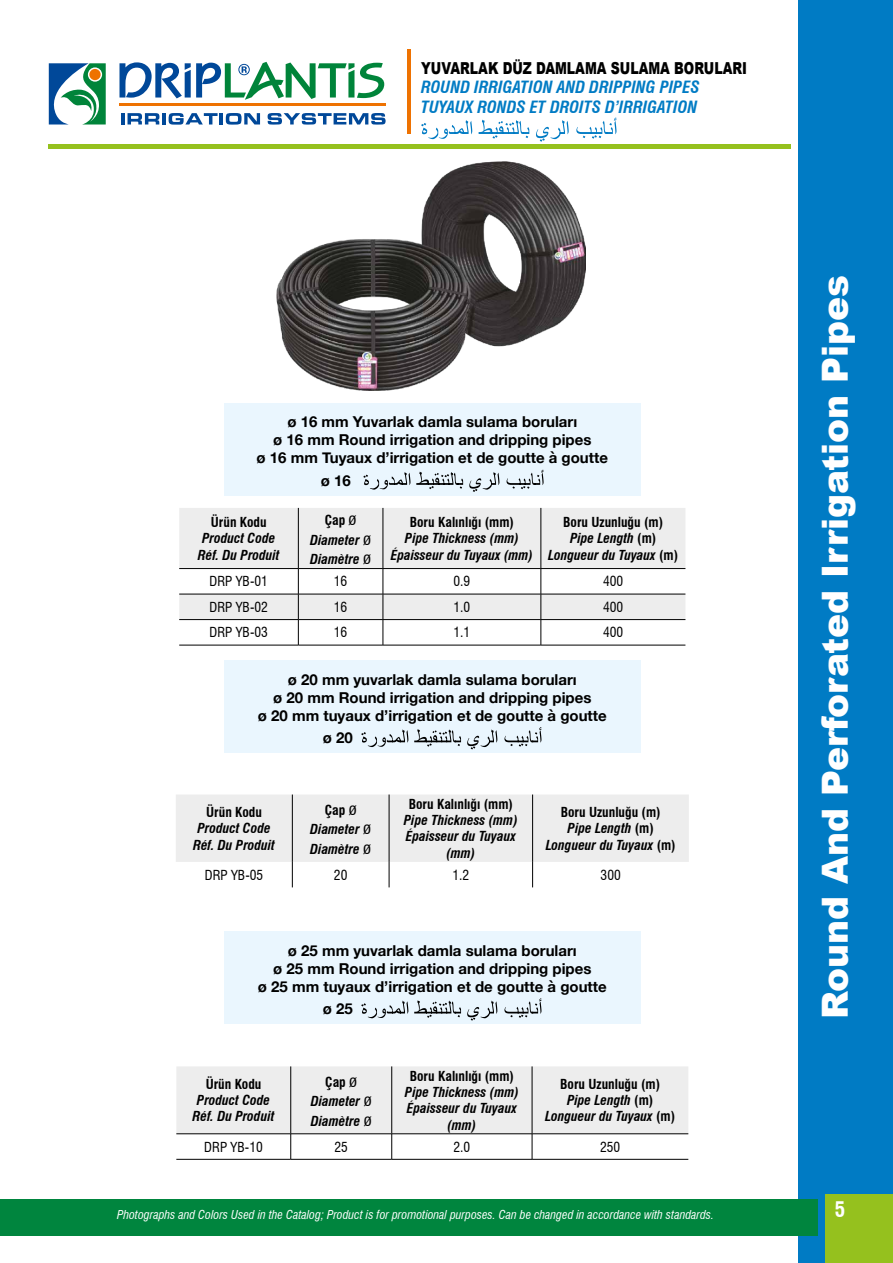
<style>
.page{position:relative;width:893px;height:1263px;background:#fff}
.page>*{position:absolute;margin:0;border:0;box-sizing:border-box;transform-origin:0 0}
.t1{font:900 36px "Arial";color:#fff}
.t2{font:700 condensed 21px "Swiss 721 BT";color:#fff}
.t3{font:italic 700 condensed 16.5px/19.8px "Swiss 721 BT";color:#007bc4}
.t4{font:900 16.5px "Arial";color:#000;scale:.76 1}
.t5{font:700 15px/18px "Helvetica Neue";color:#000;text-align:center}
.t6{font:italic 700 condensed 13.5px/16.2px "Swiss 721 BT";color:#000;text-align:center}
.t7{font:condensed 13.5px "Swiss 721 BT";color:#000}
.t8{font:700 condensed 13.5px "Swiss 721 BT";color:#000}
.t9{font:italic condensed 12px "Swiss 721 BT";color:#fff}
.s1{font-style:normal}
.s2{font-weight:400;font-style:normal;font-size:16.5px}
</style>
<div class="page">
<div style="left:798px;top:0;width:95px;height:1263px;background:#007bc4"></div>
<div style="left:825px;top:1194px;width:68px;height:69px;background:#95c11e"></div>
<div style="left:0;top:1199px;width:817px;height:36px;background:#00853e"></div>
<svg style="left:48px;top:63px;width:58px;height:61px"></svg>
<svg style="left:88px;top:67px;width:14px;height:15px"></svg>
<div style="left:89px;top:69px;width:12px;height:11px;background:#ee7201;border-radius:50%"></div>
<hr style="left:119px;top:103px;width:267px;height:3px;background:#ee7201">
<hr style="left:121px;top:113px;width:4px;height:11px;background:#004899">
<svg style="left:128px;top:113px;width:31px;height:11px"></svg>
<hr style="left:162px;top:113px;width:4px;height:11px;background:#004899">
<svg style="left:169px;top:113px;width:91px;height:12px"></svg>
<svg style="left:268px;top:113px;width:118px;height:12px"></svg>
<svg style="left:119px;top:62px;width:265px;height:38px"></svg>
<hr style="left:408px;top:49px;width:3px;height:84px;background:#ee7201">
<hr style="left:49px;top:144px;width:742px;height:4px;background:#95c11e">
<svg style="left:576px;top:118px;width:41px;height:21px"></svg>
<svg style="left:536px;top:120px;width:33px;height:22px"></svg>
<svg style="left:479px;top:120px;width:50px;height:19px"></svg>
<svg style="left:421px;top:120px;width:51px;height:19px"></svg>
<div style="left:224px;top:403px;width:416px;height:92px;background:#eaf6fe"></div>
<div style="left:224px;top:660px;width:416px;height:93px;background:#eaf6fe"></div>
<div style="left:224px;top:931px;width:416px;height:93px;background:#eaf6fe"></div>
<svg style="left:179px;top:508px;width:506px;height:111px;fill:#ededed"></svg>
<hr style="left:179px;top:568px;width:119px;height:1px;background:#000">
<hr style="left:179px;top:594px;width:119px;height:1px;background:#000">
<hr style="left:179px;top:619px;width:119px;height:1px;background:#000">
<svg style="left:298px;top:569px;width:1px;height:76px"></svg>
<hr style="left:179px;top:645px;width:119px;height:1px;background:#000">
<hr style="left:298px;top:568px;width:85px;height:1px;background:#000">
<hr style="left:383px;top:568px;width:158px;height:1px;background:#000">
<hr style="left:541px;top:568px;width:144px;height:1px;background:#000">
<hr style="left:298px;top:594px;width:85px;height:1px;background:#000">
<hr style="left:383px;top:594px;width:158px;height:1px;background:#000">
<hr style="left:541px;top:594px;width:144px;height:1px;background:#000">
<hr style="left:298px;top:619px;width:85px;height:1px;background:#000">
<hr style="left:383px;top:619px;width:158px;height:1px;background:#000">
<svg style="left:383px;top:569px;width:1px;height:76px"></svg>
<hr style="left:541px;top:619px;width:144px;height:1px;background:#000">
<svg style="left:541px;top:569px;width:1px;height:76px"></svg>
<hr style="left:298px;top:645px;width:85px;height:1px;background:#000">
<hr style="left:383px;top:645px;width:158px;height:1px;background:#000">
<hr style="left:541px;top:645px;width:144px;height:1px;background:#000">
<hr style="left:298px;top:508px;width:1px;height:60px;background:#000">
<hr style="left:383px;top:508px;width:1px;height:60px;background:#000">
<hr style="left:541px;top:508px;width:1px;height:60px;background:#000">
<svg style="left:176px;top:1066px;width:512px;height:93px"></svg>
<hr style="left:176px;top:1159px;width:115px;height:1px;background:#000">
<hr style="left:291px;top:1159px;width:101px;height:1px;background:#000">
<hr style="left:392px;top:1159px;width:140px;height:1px;background:#000">
<hr style="left:532px;top:1159px;width:156px;height:1px;background:#000">
<svg style="left:176px;top:794px;width:513px;height:93px"></svg>
<svg style="left:507px;top:470px;width:37px;height:19px"></svg>
<svg style="left:469px;top:472px;width:30px;height:20px"></svg>
<svg style="left:416px;top:471px;width:47px;height:18px"></svg>
<svg style="left:363px;top:472px;width:47px;height:18px"></svg>
<svg style="left:504px;top:727px;width:38px;height:20px"></svg>
<svg style="left:467px;top:729px;width:30px;height:20px"></svg>
<svg style="left:414px;top:729px;width:47px;height:18px"></svg>
<svg style="left:361px;top:729px;width:47px;height:18px"></svg>
<svg style="left:504px;top:998px;width:38px;height:20px"></svg>
<svg style="left:467px;top:1000px;width:30px;height:21px"></svg>
<svg style="left:414px;top:1000px;width:47px;height:18px"></svg>
<svg style="left:361px;top:1000px;width:47px;height:18px"></svg>
<img style="left:276px;top:162px;width:309px;height:229px">
<p class="t4" style="left:421px;top:56px;width:430px">YUVARLAK DÜZ DAMLAMA SULAMA BORULARI</p>
<p class="t3" style="left:421px;top:78px;width:280px">ROUND IRRIGATION AND DRIPPING PIPES<br>TUYAUX RONDS ET DROITS D’IRRIGATION</p>
<p class="t5" style="left:257px;top:413px;width:353px">ø 16 mm Yuvarlak damla sulama boruları<br>ø 16 mm Round irrigation and dripping pipes<br>ø 16 mm Tuyaux d’irrigation et de goutte à goutte</p>
<p class="t5" style="left:321px;top:472px;width:32px">ø 16</p>
<p class="t8" style="left:211px;top:514px;width:57px">Ürün Kodu</p>
<p class="t6" style="left:198px;top:530px;width:83px">Product Code<br>Réf. Du Produit</p>
<p class="t6" style="left:310px;top:510px;width:62px;line-height:19.8px"><span class="s1">Çap</span> <span class="s2">ø<br></span>Diameter <span class="s2">ø<br></span>Diamètre <span class="s2">ø</span></p>
<p class="t8" style="left:410px;top:514px;width:106px">Boru Kalınlığı (mm)</p>
<p class="t6" style="left:391px;top:530px;width:144px">Pipe Thickness (mm)<br>Épaisseur du Tuyaux (mm)</p>
<p class="t6" style="left:548px;top:514px;width:131px"><span class="s1">Boru Uzunluğu (m)<br></span>Pipe Length <span class="s1">(m)<br></span>Longueur du Tuyaux <span class="s1">(m)</span></p>
<p class="t7" style="left:210px;top:573px;width:60px">DRP YB-01</p>
<p class="t7" style="left:334px;top:573px;width:15px">16</p>
<p class="t7" style="left:453px;top:573px;width:18px">0.9</p>
<p class="t7" style="left:603px;top:573px;width:22px">400</p>
<p class="t7" style="left:210px;top:599px;width:60px">DRP YB-02</p>
<p class="t7" style="left:334px;top:599px;width:15px">16</p>
<p class="t7" style="left:453px;top:599px;width:18px">1.0</p>
<p class="t7" style="left:603px;top:599px;width:22px">400</p>
<p class="t7" style="left:210px;top:624px;width:60px">DRP YB-03</p>
<p class="t7" style="left:334px;top:624px;width:15px">16</p>
<p class="t7" style="left:453px;top:624px;width:18px">1.1</p>
<p class="t7" style="left:603px;top:624px;width:22px">400</p>
<p class="t5" style="left:258px;top:671px;width:350px">ø 20 mm yuvarlak damla sulama boruları<br>ø 20 mm Round irrigation and dripping pipes<br>ø 20 mm tuyaux d’irrigation et de goutte à goutte</p>
<p class="t5" style="left:323px;top:729px;width:32px">ø 20</p>
<p class="t8" style="left:206px;top:804px;width:57px">Ürün Kodu</p>
<p class="t6" style="left:193px;top:820px;width:83px">Product Code<br>Réf. Du Produit</p>
<p class="t6" style="left:310px;top:800px;width:62px;line-height:19.8px"><span class="s1">Çap</span> <span class="s2">ø<br></span>Diameter <span class="s2">ø<br></span>Diamètre <span class="s2">ø</span></p>
<p class="t8" style="left:409px;top:796px;width:106px">Boru Kalınlığı (mm)</p>
<p class="t6" style="left:404px;top:812px;width:115px">Pipe Thickness (mm)<br>Épaisseur du Tuyaux (mm)</p>
<p class="t6" style="left:546px;top:804px;width:131px"><span class="s1">Boru Uzunluğu (m)<br></span>Pipe Length <span class="s1">(m)<br></span>Longueur du Tuyaux <span class="s1">(m)</span></p>
<p class="t7" style="left:205px;top:867px;width:60px">DRP YB-05</p>
<p class="t7" style="left:334px;top:867px;width:15px">20</p>
<p class="t7" style="left:452px;top:867px;width:18px">1.2</p>
<p class="t7" style="left:601px;top:867px;width:22px">300</p>
<p class="t5" style="left:258px;top:942px;width:350px">ø 25 mm yuvarlak damla sulama boruları<br>ø 25 mm Round irrigation and dripping pipes<br>ø 25 mm tuyaux d’irrigation et de goutte à goutte</p>
<p class="t5" style="left:323px;top:1000px;width:32px">ø 25</p>
<p class="t8" style="left:206px;top:1076px;width:57px">Ürün Kodu</p>
<p class="t6" style="left:193px;top:1092px;width:83px">Product Code<br>Réf. Du Produit</p>
<p class="t6" style="left:311px;top:1072px;width:62px;line-height:19.8px"><span class="s1">Çap</span> <span class="s2">ø<br></span>Diameter <span class="s2">ø<br></span>Diamètre <span class="s2">ø</span></p>
<p class="t8" style="left:410px;top:1068px;width:106px">Boru Kalınlığı (mm)</p>
<p class="t6" style="left:405px;top:1084px;width:115px">Pipe Thickness (mm)<br>Épaisseur du Tuyaux (mm)</p>
<p class="t6" style="left:545px;top:1076px;width:131px"><span class="s1">Boru Uzunluğu (m)<br></span>Pipe Length <span class="s1">(m)<br></span>Longueur du Tuyaux <span class="s1">(m)</span></p>
<p class="t7" style="left:204px;top:1139px;width:60px">DRP YB-10</p>
<p class="t7" style="left:335px;top:1139px;width:15px">25</p>
<p class="t7" style="left:453px;top:1139px;width:18px">2.0</p>
<p class="t7" style="left:600px;top:1139px;width:22px">250</p>
<h1 class="t1" style="left:809px;top:1019px;width:746px;rotate:-90deg">Round And Perforated Irrigation Pipes</h1>
<p class="t9" style="left:117px;top:1208px;width:599px">Photographs and Colors Used in the Catalog; Product is for promotional purposes. Can be changed in accordance with standards.</p>
<h2 class="t2" style="left:835px;top:1197px;width:12px">5</h2>
</div>
